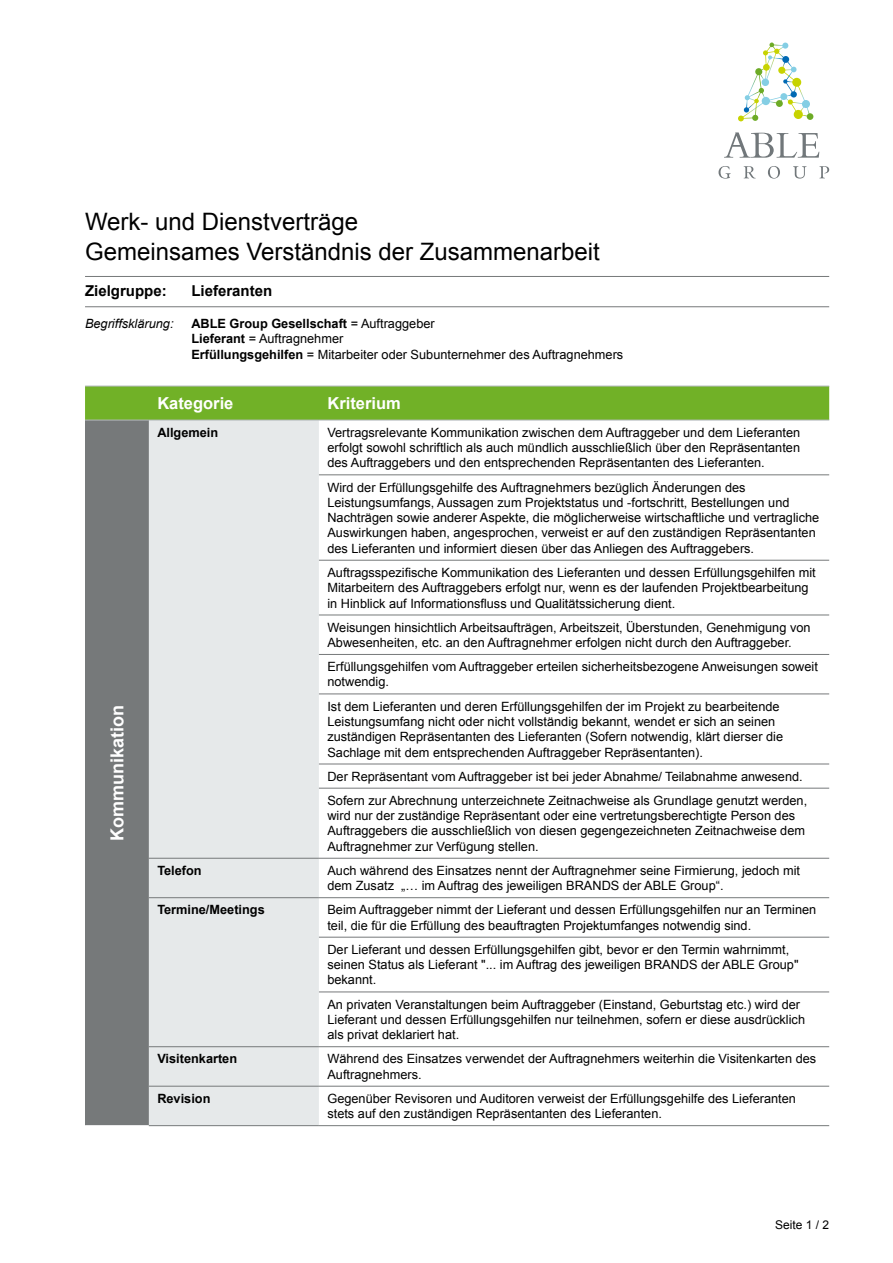
<style>
.page{position:relative;width:893px;height:1263px;background:#fff}
.page>*{position:absolute;margin:0;border:0;box-sizing:border-box;transform-origin:0 0}
.t1{font:24px/30px "Arial";color:#000}
.t2{font:700 18px "Arial";color:#fff}
.t3{font:700 16.5px "Arial";color:#fff}
.t4{font:700 15px "Arial";color:#000}
.t5{font:12.75px/15.3px "Arial";color:#000}
.t6{font:700 12.75px "Arial";color:#000}
.t7{font:italic 12.75px "Arial";color:#000}
.t8{font:12px "Arial";color:#000}
.s1{font-weight:700}
</style>
<div class="page">
<svg style="left:724px;top:132px;width:95px;height:26px"></svg>
<svg style="left:718px;top:166px;width:13px;height:13px"></svg>
<svg style="left:744px;top:166px;width:11px;height:12px"></svg>
<svg style="left:768px;top:166px;width:12px;height:13px"></svg>
<svg style="left:793px;top:166px;width:13px;height:13px"></svg>
<svg style="left:819px;top:166px;width:10px;height:12px"></svg>
<div style="left:807px;top:113px;width:6px;height:7px;background:#6dab26;border-radius:50%"></div>
<svg style="left:738px;top:43px;width:71px;height:78px"></svg>
<div style="left:762px;top:79px;width:7px;height:7px;background:#84cee4;border-radius:50%"></div>
<div style="left:755px;top:68px;width:7px;height:7px;background:#6dab26;border-radius:50%"></div>
<div style="left:763px;top:64px;width:7px;height:7px;background:#c7d300;border-radius:50%"></div>
<div style="left:776px;top:100px;width:7px;height:7px;background:#6dab26;border-radius:50%"></div>
<div style="left:778px;top:67px;width:7px;height:7px;background:#c7d300;border-radius:50%"></div>
<div style="left:792px;top:78px;width:9px;height:9px;background:#c7d300;border-radius:50%"></div>
<hr style="left:85px;top:276px;width:744px;height:1px;background:#76797a">
<hr style="left:85px;top:306px;width:744px;height:1px;background:#76797a">
<div style="left:85px;top:387px;width:744px;height:33px;background:#71b127"></div>
<div style="left:85px;top:420px;width:64px;height:706px;background:#76797a"></div>
<div style="left:149px;top:421px;width:170px;height:704px;background:#e6e9ea"></div>
<svg style="left:319px;top:474px;width:510px;height:612px"></svg>
<hr style="left:319px;top:475px;width:510px;height:1px;background:#76797a">
<hr style="left:319px;top:560px;width:510px;height:1px;background:#76797a">
<hr style="left:319px;top:615px;width:510px;height:1px;background:#76797a">
<hr style="left:319px;top:654px;width:510px;height:1px;background:#76797a">
<hr style="left:319px;top:694px;width:510px;height:1px;background:#76797a">
<hr style="left:319px;top:764px;width:510px;height:1px;background:#76797a">
<hr style="left:319px;top:788px;width:510px;height:1px;background:#76797a">
<hr style="left:149px;top:858px;width:170px;height:1px;background:#76797a">
<hr style="left:319px;top:858px;width:510px;height:1px;background:#76797a">
<hr style="left:149px;top:897px;width:170px;height:1px;background:#76797a">
<hr style="left:319px;top:897px;width:510px;height:1px;background:#76797a">
<hr style="left:319px;top:937px;width:510px;height:1px;background:#76797a">
<hr style="left:319px;top:992px;width:510px;height:1px;background:#76797a">
<hr style="left:149px;top:1046px;width:170px;height:1px;background:#76797a">
<hr style="left:319px;top:1046px;width:510px;height:1px;background:#76797a">
<hr style="left:149px;top:1086px;width:170px;height:1px;background:#76797a">
<hr style="left:319px;top:1086px;width:510px;height:1px;background:#76797a">
<hr style="left:149px;top:1125px;width:170px;height:1px;background:#76797a">
<hr style="left:319px;top:1125px;width:510px;height:1px;background:#76797a">
<hr style="left:85px;top:1125px;width:64px;height:1px;background:#fff">
<hr style="left:85px;top:386px;width:64px;height:1px;background:#b4b9bc">
<hr style="left:149px;top:386px;width:170px;height:1px;background:#b4b9bc">
<hr style="left:319px;top:386px;width:510px;height:1px;background:#b4b9bc">
<hr style="left:85px;top:420px;width:64px;height:1px;background:#b4b9bc">
<hr style="left:149px;top:420px;width:170px;height:1px;background:#b4b9bc">
<hr style="left:319px;top:420px;width:510px;height:1px;background:#b4b9bc">
<h1 class="t1" style="left:85px;top:207px;width:516px">Werk- und Dienstverträge<br>Gemeinsames Verständnis der Zusammenarbeit</h1>
<p class="t4" style="left:85px;top:281px;width:83px">Zielgruppe:</p>
<p class="t4" style="left:191px;top:281px;width:82px">Lieferanten</p>
<p class="t7" style="left:85px;top:315px;width:90px">Begriffsklärung:</p>
<p class="t5" style="left:191px;top:316px;width:433px"><span class="s1">ABLE Group Gesellschaft</span> = Auftraggeber<br><span class="s1">Lieferant</span> = Auftragnehmer<br><span class="s1">Erfüllungsgehilfen</span> = Mitarbeiter oder Subunternehmer des Auftragnehmers</p>
<p class="t3" style="left:157px;top:392px;width:78px">Kategorie</p>
<p class="t3" style="left:327px;top:392px;width:75px">Kriterium</p>
<h2 class="t2" style="left:105px;top:841px;width:138px;rotate:-90deg">Kommunikation</h2>
<p class="t6" style="left:157px;top:424px;width:62px">Allgemein</p>
<p class="t5" style="left:327px;top:425px;width:474px;text-align:justify">Vertragsrelevante Kommunikation zwischen dem Auftraggeber und dem Lieferanten erfolgt sowohl schriftlich als auch mündlich ausschließlich über den Repräsentanten des Auftraggebers und den entsprechenden Repräsentanten des Lieferanten.</p>
<p class="t5" style="left:327px;top:480px;width:493px">Wird der Erfüllungsgehilfe des Auftragnehmers bezüglich Änderungen des Leistungsumfangs, Aussagen zum Projektstatus und -fortschritt, Bestellungen und Nachträgen sowie anderer Aspekte, die möglicherweise wirtschaftliche und vertragliche Auswirkungen haben, angesprochen, verweist er auf den zuständigen Repräsentanten des Lieferanten und informiert diesen über das Anliegen des Auftraggebers.</p>
<p class="t5" style="left:327px;top:565px;width:490px">Auftragsspezifische Kommunikation des Lieferanten und dessen Erfüllungsgehilfen mit<br>Mitarbeitern des Auftraggebers erfolgt nur, wenn es der laufenden Projektbearbeitung in Hinblick auf Informationsfluss und Qualitätssicherung dient.</p>
<p class="t5" style="left:327px;top:620px;width:485px">Weisungen hinsichtlich Arbeitsaufträgen, Arbeitszeit, Überstunden, Genehmigung von<br>Abwesenheiten, etc. an den Auftragnehmer erfolgen nicht durch den Auftraggeber.</p>
<p class="t5" style="left:327px;top:659px;width:492px">Erfüllungsgehilfen vom Auftraggeber erteilen sicherheitsbezogene Anweisungen soweit notwendig.</p>
<p class="t5" style="left:327px;top:699px;width:457px">Ist dem Lieferanten und deren Erfüllungsgehilfen der im Projekt zu bearbeitende Leistungsumfang nicht oder nicht vollständig bekannt, wendet er sich an seinen zuständigen Repräsentanten des Lieferanten (Sofern notwendig, klärt dierser die Sachlage mit dem entsprechenden Auftraggeber Repräsentanten).</p>
<p class="t5" style="left:327px;top:764px;width:481px;line-height:24.2px">Der Repräsentant vom Auftraggeber ist bei jeder Abnahme/ Teilabnahme anwesend.<br>Sofern zur Abrechnung unterzeichnete Zeitnachweise als Grundlage genutzt werden,</p>
<p class="t5" style="left:327px;top:808px;width:479px">wird nur der zuständige Repräsentant oder eine vertretungsberechtigte Person des<br>Auftraggebers die ausschließlich von diesen gegengezeichneten Zeitnachweise dem<br>Auftragnehmer zur Verfügung stellen.</p>
<p class="t6" style="left:157px;top:862px;width:46px">Telefon</p>
<p class="t5" style="left:327px;top:863px;width:474px">Auch während des Einsatzes nennt der Auftragnehmer seine Firmierung, jedoch mit dem Zusatz „… im Auftrag des jeweiligen BRANDS der ABLE Group“.</p>
<p class="t6" style="left:157px;top:901px;width:109px">Termine/Meetings</p>
<p class="t5" style="left:327px;top:902px;width:490px">Beim Auftraggeber nimmt der Lieferant und dessen Erfüllungsgehilfen nur an Terminen teil, die für die Erfüllung des beauftragten Projektumfanges notwendig sind.</p>
<p class="t5" style="left:327px;top:942px;width:473px">Der Lieferant und dessen Erfüllungsgehilfen gibt, bevor er den Termin wahrnimmt, seinen Status als Lieferant "... im Auftrag des jeweiligen BRANDS der ABLE Group" bekannt.</p>
<p class="t5" style="left:327px;top:997px;width:479px">An privaten Veranstaltungen beim Auftraggeber (Einstand, Geburtstag etc.) wird der<br>Lieferant und dessen Erfüllungsgehilfen nur teilnehmen, sofern er diese ausdrücklich als privat deklariert hat.</p>
<p class="t6" style="left:157px;top:1050px;width:81px">Visitenkarten</p>
<p class="t5" style="left:327px;top:1051px;width:490px">Während des Einsatzes verwendet der Auftragnehmers weiterhin die Visitenkarten des<br>Auftragnehmers.</p>
<p class="t6" style="left:157px;top:1090px;width:55px">Revision</p>
<p class="t5" style="left:327px;top:1091px;width:470px">Gegenüber Revisoren und Auditoren verweist der Erfüllungsgehilfe des Lieferanten stets auf den zuständigen Repräsentanten des Lieferanten.</p>
<p class="t8" style="left:775px;top:1217px;width:56px">Seite 1 / 2</p>
</div>
